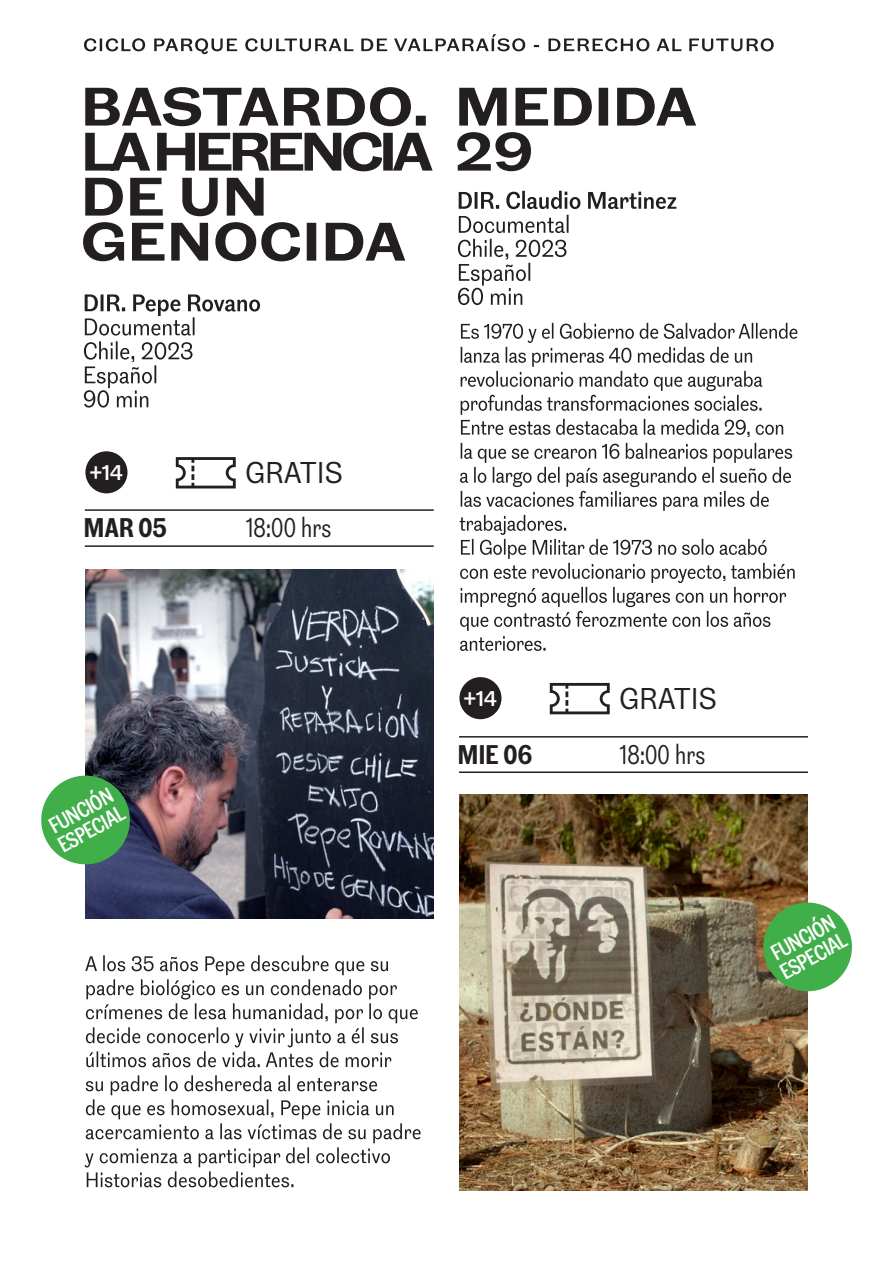
<style>
.page{position:relative;width:893px;height:1276px;background:#fff}
.page>*{position:absolute;margin:0;border:0;box-sizing:border-box;transform-origin:0 0}
.t1{font:30px "Grot 12 Normal";letter-spacing:.02em;color:#231f20}
.t2{font:27px "Grot 12 Condensed";letter-spacing:.01em;color:#231f20}
.t3{font:600 27px "Grot 12 Condensed";letter-spacing:.01em;color:#231f20}
.t4{font:500 22.2px "Grot 12 Condensed";color:#fff}
.t5{font:500 21.3px "Grot 12 Normal";color:#fff}
</style>
<div class="page">
<svg style="left:84px;top:34px;width:690px;height:20px"></svg>
<img style="left:459px;top:794px;width:349px;height:397px">
<img style="left:85px;top:570px;width:349px;height:348px">
<svg style="left:83px;top:222px;width:322px;height:39px"></svg>
<svg style="left:85px;top:178px;width:179px;height:38px"></svg>
<svg style="left:85px;top:132px;width:348px;height:39px"></svg>
<svg style="left:85px;top:87px;width:341px;height:39px"></svg>
<svg style="left:457px;top:132px;width:74px;height:39px"></svg>
<svg style="left:459px;top:88px;width:237px;height:38px"></svg>
<svg style="left:84px;top:341px;width:108px;height:66px"></svg>
<svg style="left:85px;top:294px;width:175px;height:41px"></svg>
<svg style="left:458px;top:239px;width:108px;height:66px"></svg>
<svg style="left:459px;top:215px;width:109px;height:18px"></svg>
<svg style="left:459px;top:191px;width:217px;height:18px"></svg>
<svg style="left:85px;top:1075px;width:336px;height:112px"></svg>
<svg style="left:85px;top:955px;width:333px;height:112px"></svg>
<svg style="left:460px;top:443px;width:335px;height:208px"></svg>
<svg style="left:461px;top:323px;width:337px;height:114px"></svg>
<hr style="left:85px;top:545px;width:349px;height:2px;background:#231f20">
<hr style="left:85px;top:509px;width:349px;height:2px;background:#231f20">
<hr style="left:459px;top:736px;width:349px;height:1px;background:#231f20">
<hr style="left:459px;top:771px;width:349px;height:2px;background:#231f20">
<svg style="left:550px;top:683px;width:60px;height:31px"></svg>
<div style="left:459px;top:677px;width:42px;height:42px;background:#231f20;border-radius:50%"></div>
<svg style="left:176px;top:457px;width:60px;height:31px"></svg>
<div style="left:85px;top:451px;width:43px;height:42px;background:#231f20;border-radius:50%"></div>
<svg style="left:757px;top:896px;width:95px;height:101px;background:#6aa961"></svg>
<svg style="left:41px;top:769px;width:95px;height:101px;background:#58a065"></svg>
<p class="t5" style="left:90px;top:459px;width:35px">+14</p>
<p class="t1" style="left:245px;top:454px;width:99px">GRATIS</p>
<p class="t3" style="left:84px;top:511px;width:84px">MAR 05</p>
<p class="t2" style="left:246px;top:511px;width:87px">18:00 hrs</p>
<p class="t4" style="left:44px;top:815px;width:71px;rotate:-29deg">FUNCIÓN</p>
<p class="t4" style="left:53px;top:834px;width:74px;rotate:-29deg">ESPECIAL</p>
<p class="t5" style="left:464px;top:684px;width:35px">+14</p>
<p class="t1" style="left:619px;top:679px;width:99px">GRATIS</p>
<p class="t3" style="left:458px;top:738px;width:76px">MIE 06</p>
<p class="t2" style="left:620px;top:738px;width:87px">18:00 hrs</p>
<p class="t4" style="left:766px;top:942px;width:71px;rotate:-29deg">FUNCIÓN</p>
<p class="t4" style="left:775px;top:961px;width:74px;rotate:-29deg">ESPECIAL</p>
</div>
